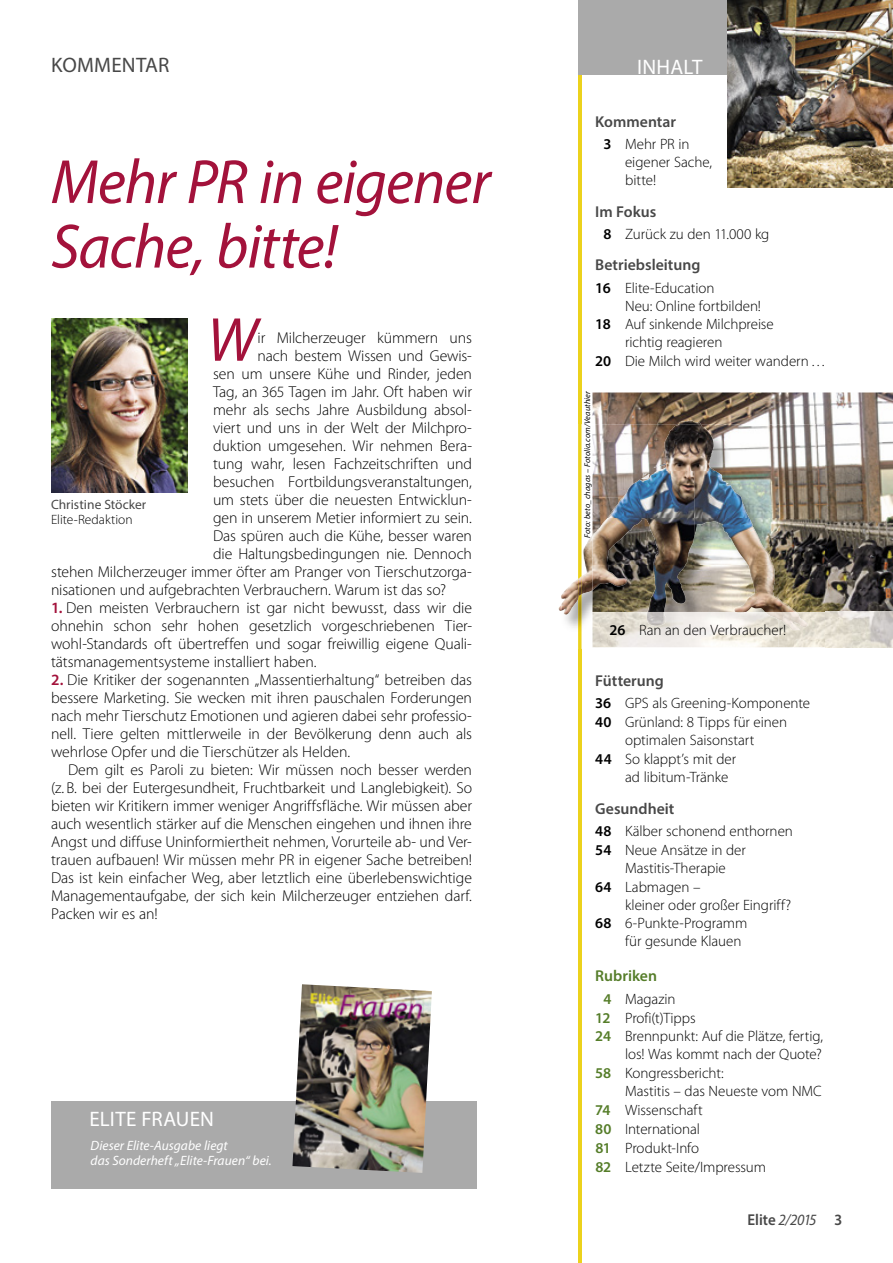
<style>
.page{position:relative;width:893px;height:1263px;background:#fff}
.page>*{position:absolute;margin:0;border:0;box-sizing:border-box;transform-origin:0 0}
.t1{font:italic 63px/64.5px "Myriad Pro";letter-spacing:-.015em;color:#a3123b}
.t2{font:italic 62.7px "Myriad Pro";color:#a3123b}
.t3{font:21px "Myriad Pro";letter-spacing:.005em;color:#fff}
.t4{font:21px "Myriad Pro";letter-spacing:.01em;color:#484848}
.t5{font:300 15.75px/18px "Myriad Pro";letter-spacing:-.01em;color:#000;text-align:justify}
.t6{font:600 15.75px "Myriad Pro";color:#484848}
.t7{font:600 15.75px "Myriad Pro";color:#484848;scale:.95 1}
.t8{font:600 15.75px "Myriad Pro";color:#557d29}
.t9{font:300 15px/18px "Myriad Pro";letter-spacing:-.005em;color:#000}
.t10{font:italic 13.5px/14.9px "Myriad Pro";letter-spacing:.005em;color:#fff}
.t11{font:13.5px "Myriad Pro";color:#484848}
.t12{font:300 13.5px "Myriad Pro";color:#000}
.t13{font:italic 8.25px "Myriad Pro";letter-spacing:.015em;color:#000}
.s1{font-weight:600;color:#a3123b}
.s2{font-weight:600}
.s3{font-weight:600;color:#557d29}
.s4{font-weight:400;font-style:italic}
</style>
<div class="page">
<img style="left:51px;top:319px;width:137px;height:174px">
<hr style="left:578px;top:0;width:3px;height:1263px;background:#ecd21c">
<div style="left:578px;top:0;width:315px;height:74px;background:#aaa"></div>
<img style="left:727px;top:0;width:166px;height:187px">
<img style="left:592px;top:392px;width:301px;height:255px">
<img style="left:561px;top:595px;width:264px;height:54px">
<img style="left:578px;top:599px;width:3px;height:50px">
<img style="left:716px;top:424px;width:109px;height:47px">
<img style="left:749px;top:471px;width:76px;height:47px">
<img style="left:773px;top:518px;width:52px;height:47px">
<img style="left:686px;top:565px;width:139px;height:47px">
<img style="left:561px;top:424px;width:31px;height:171px">
<img style="left:578px;top:424px;width:3px;height:110px">
<img style="left:592px;top:424px;width:54px;height:74px">
<img style="left:592px;top:498px;width:15px;height:20px">
<svg style="left:561px;top:598px;width:4px;height:6px"></svg>
<img style="left:679px;top:420px;width:22px;height:4px">
<img style="left:558px;top:605px;width:3px;height:6px">
<img style="left:565px;top:534px;width:27px;height:60px">
<img style="left:578px;top:576px;width:3px;height:23px">
<img style="left:646px;top:424px;width:70px;height:47px">
<img style="left:607px;top:471px;width:142px;height:47px">
<img style="left:592px;top:518px;width:181px;height:47px">
<img style="left:592px;top:565px;width:94px;height:47px">
<img style="left:734px;top:565px;width:62px;height:47px">
<img style="left:592px;top:612px;width:1px;height:35px">
<img style="left:646px;top:612px;width:162px;height:18px">
<div style="left:51px;top:1101px;width:425px;height:87px;background:#aaa"></div>
<img style="left:292px;top:984px;width:140px;height:189px">
<h3 class="t4" style="left:51px;top:52px;width:120px">KOMMENTAR</h3>
<h1 class="t1" style="left:51px;top:149px;width:441px">Mehr PR in eigener<br>Sache, bitte!</h1>
<h2 class="t2" style="left:207px;top:301px;width:52px">W</h2>
<p class="t5" style="left:258px;top:328px;width:216px">ir Milcherzeuger kümmern uns</p>
<p class="t5" style="left:258px;top:346px;width:216px">nach bestem Wissen und Gewis-</p>
<p class="t5" style="left:213px;top:364px;width:260px">sen um unsere Kühe und Rinder, jeden</p>
<p class="t5" style="left:213px;top:382px;width:260px">Tag, an 365 Tagen im Jahr. Oft haben wir</p>
<p class="t5" style="left:213px;top:400px;width:260px">mehr als sechs Jahre Ausbildung absol-</p>
<p class="t5" style="left:213px;top:418px;width:260px">viert und uns in der Welt der Milchpro-</p>
<p class="t5" style="left:213px;top:436px;width:260px">duktion umgesehen. Wir nehmen Bera-</p>
<p class="t5" style="left:213px;top:454px;width:260px">tung wahr, lesen Fachzeitschriften und</p>
<p class="t5" style="left:213px;top:472px;width:260px">besuchen Fortbildungsveranstaltungen,</p>
<p class="t5" style="left:213px;top:490px;width:260px">um stets über die neuesten Entwicklun-</p>
<p class="t5" style="left:213px;top:508px;width:260px">gen in unserem Metier informiert zu sein.</p>
<p class="t5" style="left:213px;top:526px;width:260px">Das spüren auch die Kühe, besser waren</p>
<p class="t5" style="left:213px;top:544px;width:260px">die Haltungsbedingungen nie. Dennoch</p>
<p class="t5" style="left:51px;top:562px;width:422px">stehen Milcherzeuger immer öfter am Pranger von Tierschutzorga-</p>
<p class="t5" style="left:51px;top:580px;width:397px">nisationen und aufgebrachten Verbrauchern. Warum ist das so?</p>
<p class="t5" style="left:51px;top:598px;width:422px"><span class="s1">1.</span> Den meisten Verbrauchern ist gar nicht bewusst, dass wir die ohnehin schon sehr hohen gesetzlich vorgeschriebenen Tier&shy;wohl-Standards oft übertreffen und sogar freiwillig eigene Quali&shy;tätsmanagementsysteme installiert haben.</p>
<p class="t5" style="left:51px;top:670px;width:422px"><span class="s1">2.</span> Die Kritiker der sogenannten „Massentierhaltung“ betreiben das bessere Marketing. Sie wecken mit ihren pauschalen Forderungen nach mehr Tierschutz Emotionen und agieren dabei sehr professio&shy;nell. Tiere gelten mittlerweile in der Bevölkerung denn auch als wehrlose Opfer und die Tierschützer als Helden.</p>
<p class="t5" style="left:51px;top:760px;width:422px;text-indent:17px">Dem gilt es Paroli zu bieten: Wir müssen noch besser werden (z. B. bei der Eutergesundheit, Fruchtbarkeit und Langlebigkeit). So bieten wir Kritikern immer weniger Angriffsfläche. Wir müssen aber auch wesentlich stärker auf die Menschen eingehen und ihnen ihre Angst und diffuse Uninformiertheit nehmen, Vorurteile ab- und Ver&shy;trauen aufbauen! Wir müssen mehr PR in eigener Sache betreiben!<br>Das ist kein einfacher Weg, aber letztlich eine überlebenswichtige Managementaufgabe, der sich kein Milcherzeuger entziehen darf.<br>Packen wir es an!</p>
<p class="t11" style="left:51px;top:496px;width:97px">Christine Stöcker</p>
<p class="t12" style="left:51px;top:511px;width:83px">Elite-Redaktion</p>
<h3 class="t3" style="left:90px;top:1106px;width:126px">ELITE FRAUEN</h3>
<p class="t10" style="left:91px;top:1138px;width:183px">Dieser Elite-Ausgabe liegt<br>das Sonderheft „Elite-Frauen“ bei.</p>
<h3 class="t3" style="left:637px;top:54px;width:67px">INHALT</h3>
<p class="t6" style="left:595px;top:111px;width:82px">Kommentar</p>
<p class="t9" style="left:625px;top:135px;width:89px;text-indent:-22px"><span class="s2">3</span> Mehr PR in eigener Sache, bitte!</p>
<p class="t6" style="left:595px;top:201px;width:63px">Im Fokus</p>
<p class="t9" style="left:603px;top:225px;width:168px"><span class="s2">8</span> Zurück zu den 11.000 kg</p>
<p class="t6" style="left:595px;top:255px;width:107px">Betriebsleitung</p>
<p class="t9" style="left:595px;top:278px;width:121px"><span class="s2">16</span> Elite-Education</p>
<p class="t9" style="left:625px;top:296px;width:137px">Neu: Online fortbilden!</p>
<p class="t9" style="left:595px;top:315px;width:180px"><span class="s2">18</span> Auf sinkende Milchpreise</p>
<p class="t9" style="left:625px;top:333px;width:99px">richtig reagieren</p>
<p class="t9" style="left:595px;top:352px;width:232px"><span class="s2">20</span> Die Milch wird weiter wandern …</p>
<p class="t13" style="left:582px;top:538px;width:148px;rotate:-90deg">Foto: beto_chagas – Fotolia.com/Veauthier</p>
<p class="t9" style="left:609px;top:621px;width:178px"><span class="s2">26</span> Ran an den Verbraucher!</p>
<p class="t6" style="left:595px;top:671px;width:70px">Fütterung</p>
<p class="t9" style="left:595px;top:694px;width:216px"><span class="s2">36</span> GPS als Greening-Komponente</p>
<p class="t9" style="left:595px;top:713px;width:193px"><span class="s2">40</span> Grünland: 8 Tipps für einen</p>
<p class="t9" style="left:625px;top:731px;width:131px">optimalen Saisonstart</p>
<p class="t9" style="left:595px;top:750px;width:142px"><span class="s2">44</span> So klappt’s mit der</p>
<p class="t9" style="left:625px;top:768px;width:105px">ad libitum-Tränke</p>
<p class="t6" style="left:595px;top:798px;width:81px">Gesundheit</p>
<p class="t9" style="left:595px;top:822px;width:199px"><span class="s2">48</span> Kälber schonend enthornen</p>
<p class="t9" style="left:595px;top:840px;width:152px"><span class="s2">54</span> Neue Ansätze in der</p>
<p class="t9" style="left:625px;top:858px;width:102px">Mastitis-Therapie</p>
<p class="t9" style="left:595px;top:877px;width:107px"><span class="s2">64</span> Labmagen –</p>
<p class="t9" style="left:625px;top:895px;width:168px">kleiner oder großer Eingriff?</p>
<p class="t9" style="left:595px;top:914px;width:154px"><span class="s2">68</span> 6-Punkte-Programm</p>
<p class="t9" style="left:625px;top:932px;width:118px">für gesunde Klauen</p>
<p class="t8" style="left:595px;top:966px;width:63px">Rubriken</p>
<p class="t9" style="left:603px;top:989px;width:74px"><span class="s3">4</span> Magazin</p>
<p class="t9" style="left:595px;top:1008px;width:102px"><span class="s3">12</span> Profi(t)Tipps</p>
<p class="t9" style="left:595px;top:1027px;width:229px"><span class="s3">24</span> Brennpunkt: Auf die Plätze, fertig,</p>
<p class="t9" style="left:625px;top:1045px;width:198px">los! Was kommt nach der Quote?</p>
<p class="t9" style="left:595px;top:1064px;width:130px"><span class="s3">58</span> Kongressbericht:</p>
<p class="t9" style="left:625px;top:1082px;width:198px">Mastitis – das Neueste vom NMC</p>
<p class="t9" style="left:595px;top:1101px;width:109px"><span class="s3">74</span> Wissenschaft</p>
<p class="t9" style="left:595px;top:1120px;width:106px"><span class="s3">80</span> International</p>
<p class="t9" style="left:595px;top:1139px;width:105px"><span class="s3">81</span> Produkt-Info</p>
<p class="t9" style="left:595px;top:1157px;width:172px"><span class="s3">82</span> Letzte Seite/Impressum</p>
<p class="t7" style="left:748px;top:1209px;width:101px">Elite <span class="s4">2/2015</span> 3</p>
</div>
